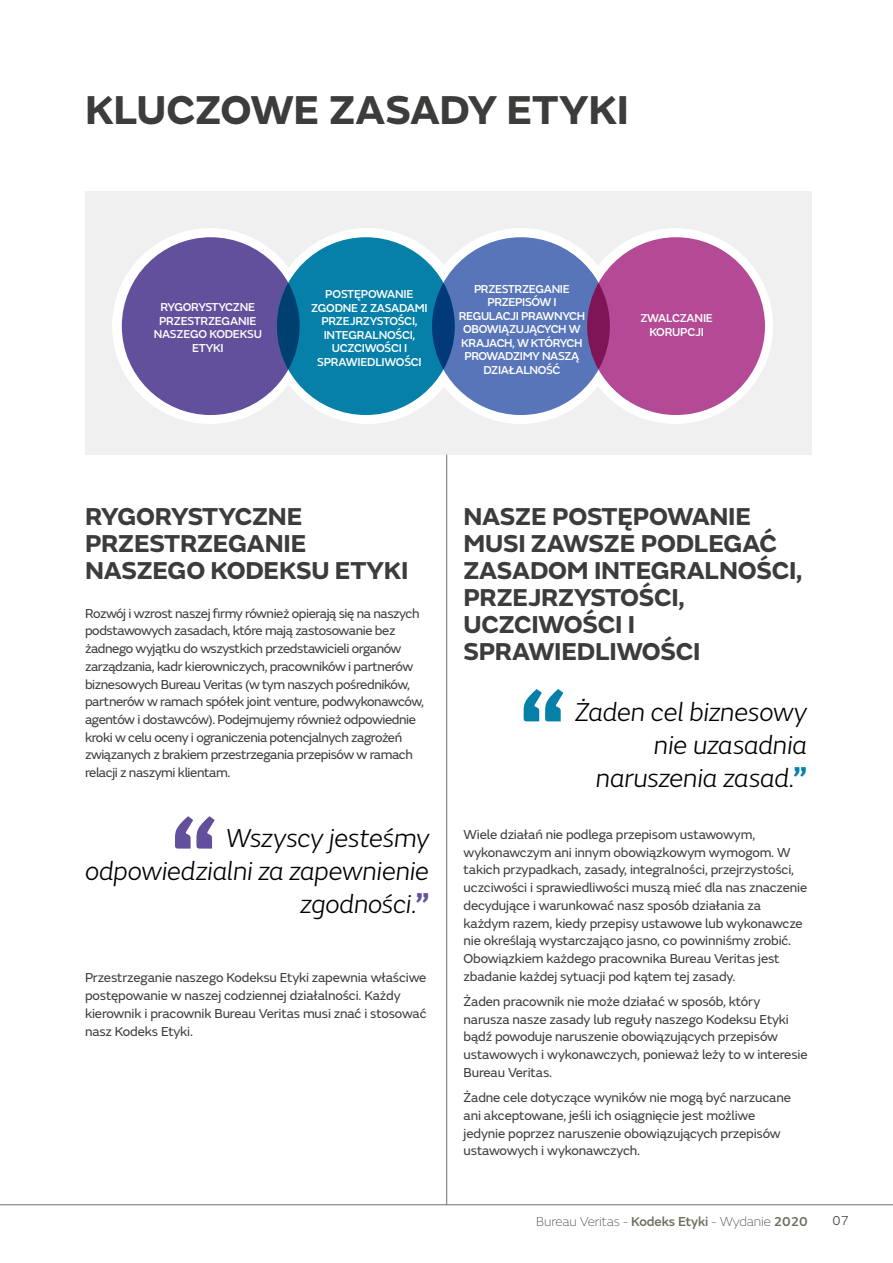
<style>
.page{position:relative;width:893px;height:1263px;background:#fff}
.page>*{position:absolute;margin:0;border:0;box-sizing:border-box;transform-origin:0 0}
.t1{font:700 101.25px "FS Emeric";color:#0680a9}
.t2{font:700 101.25px "FS Emeric";color:#63509c}
.t3{font:700 42px "FS Emeric";letter-spacing:-.005em;color:#3c3c3b}
.t4{font:italic 300 27px/33px "FS Emeric";letter-spacing:-.01em;color:#000;text-align:right}
.t5{font:700 25.5px/27px "FS Emeric";letter-spacing:-.01em;color:#3c3c3b}
.t6{font:13.5px/17.7px "FS Emeric";letter-spacing:-.01em;color:#3c3c3b}
.t7{font:13.5px/17.7px "FS Emeric";letter-spacing:-.03em;color:#3c3c3b}
.t8{font:100 13.5px "FS Emeric";letter-spacing:-.01em;color:#3c3c3b}
.t9{font:300 13.5px "FS Emeric";color:#3c3c3b}
.t10{font:500 12px/13.5px "FS Emeric";letter-spacing:-.03em;color:#fff;text-align:center}
.s1{font-weight:700;font-style:normal;font-size:30px;color:#63509c}
.s2{font-weight:700;font-style:normal;font-size:30px;color:#0680a9}
.s3{font-weight:500;color:#6f6d60}
</style>
<div class="page">
<div style="left:85px;top:191px;width:726px;height:264px;background:#f0f0f0"></div>
<hr style="left:0;top:1204px;width:893px;height:1px;background:#706f6f">
<hr style="left:446px;top:455px;width:1px;height:750px;background:#706f6f">
<div style="left:112px;top:228px;width:196px;height:196px;background:#fff;border-radius:50%"></div>
<div style="left:269px;top:228px;width:196px;height:196px;background:#fff;border-radius:50%"></div>
<div style="left:423px;top:228px;width:196px;height:196px;background:#fff;border-radius:50%"></div>
<div style="left:577px;top:228px;width:196px;height:196px;background:#fff;border-radius:50%"></div>
<div style="left:122px;top:237px;width:178px;height:178px;background:#63509c;border-radius:50%"></div>
<div style="left:432px;top:237px;width:178px;height:178px;background:#5775b8;border-radius:50%"></div>
<div style="left:277px;top:237px;width:178px;height:178px;background:#0680a9;border-radius:50%"></div>
<div style="left:587px;top:237px;width:178px;height:178px;background:#b44995;border-radius:50%"></div>
<svg style="left:587px;top:283px;width:23px;height:87px;background:#801f63"></svg>
<svg style="left:432px;top:283px;width:23px;height:87px;background:#084481"></svg>
<svg style="left:277px;top:283px;width:23px;height:87px;background:#064778"></svg>
<h2 class="t3" style="left:85px;top:77px;width:545px">KLUCZOWE ZASADY ETYKI</h2>
<p class="t10" style="left:154px;top:300px;width:110px">RYGORYSTYCZNE<br>PRZESTRZEGANIE<br>NASZEGO KODEKSU<br>ETYKI</p>
<p class="t10" style="left:311px;top:287px;width:118px">POSTĘPOWANIE<br>ZGODNE Z ZASADAMI<br>PRZEJRZYSTOŚCI,<br>INTEGRALNOŚCI,<br>UCZCIWOŚCI I<br>SPRAWIEDLIWOŚCI</p>
<p class="t10" style="left:459px;top:281px;width:128px">PRZESTRZEGANIE<br>PRZEPISÓW I<br>REGULACJI PRAWNYCH<br>OBOWIĄZUJĄCYCH W<br>KRAJACH, W KTÓRYCH<br>PROWADZIMY NASZĄ<br>DZIAŁALNOŚĆ</p>
<p class="t10" style="left:640px;top:311px;width:74px">ZWALCZANIE<br>KORUPCJI</p>
<h3 class="t5" style="left:85px;top:501px;width:325px">RYGORYSTYCZNE<br>PRZESTRZEGANIE<br>NASZEGO KODEKSU ETYKI</h3>
<p class="t7" style="left:85px;top:604px;width:340px">Rozwój i wzrost naszej firmy również opierają się na naszych podstawowych zasadach, które mają zastosowanie bez żadnego wyjątku do wszystkich przedstawicieli organów zarządzania, kadr kierowniczych, pracowników i partnerów biznesowych Bureau Veritas (w tym naszych pośredników, partnerów w ramach spółek joint venture, podwykonawców, agentów i dostawców). Podejmujemy również odpowiednie kroki w celu oceny i ograniczenia potencjalnych zagrożeń związanych z brakiem przestrzegania przepisów w ramach relacji z naszymi klientam.</p>
<h1 class="t2" style="left:172px;top:771px;width:47px">“</h1>
<h3 class="t4" style="left:85px;top:821px;width:346px">Wszyscy jesteśmy odpowiedzialni za zapewnienie zgodności.<span class="s1">”</span></h3>
<p class="t6" style="left:85px;top:968px;width:343px">Przestrzeganie naszego Kodeksu Etyki zapewnia właściwe postępowanie w naszej codziennej działalności. Każdy kierownik i pracownik Bureau Veritas musi znać i stosować nasz Kodeks Etyki.</p>
<h3 class="t5" style="left:463px;top:501px;width:340px">NASZE POSTĘPOWANIE<br>MUSI ZAWSZE PODLEGAĆ<br>ZASADOM INTEGRALNOŚCI,<br>PRZEJRZYSTOŚCI,<br>UCZCIWOŚCI I<br>SPRAWIEDLIWOŚCI</h3>
<h3 class="t4" style="left:575px;top:694px;width:234px">Żaden cel biznesowy nie uzasadnia naruszenia zasad.<span class="s2">”</span></h3>
<h1 class="t1" style="left:520px;top:644px;width:47px">“</h1>
<p class="t6" style="left:464px;top:825px;width:345px">Wiele działań nie podlega przepisom ustawowym, wykonawczym ani innym obowiązkowym wymogom. W takich przypadkach, zasady, integralności, przejrzystości, uczciwości i sprawiedliwości muszą mieć dla nas znaczenie decydujące i warunkować nasz sposób działania za każdym razem, kiedy przepisy ustawowe lub wykonawcze nie określają wystarczająco jasno, co powinniśmy zrobić.<br>Obowiązkiem każdego pracownika Bureau Veritas jest zbadanie każdej sytuacji pod kątem tej zasady.</p>
<p class="t6" style="left:464px;top:992px;width:345px">Żaden pracownik nie może działać w sposób, który narusza nasze zasady lub reguły naszego Kodeksu Etyki bądź powoduje naruszenie obowiązujących przepisów ustawowych i wykonawczych, ponieważ leży to w interesie Bureau Veritas.</p>
<p class="t6" style="left:464px;top:1088px;width:329px">Żadne cele dotyczące wyników nie mogą być narzucane ani akceptowane, jeśli ich osiągnięcie jest możliwe jedynie poprzez naruszenie obowiązujących przepisów ustawowych i wykonawczych.</p>
<p class="t8" style="left:536px;top:1212px;width:273px">Bureau Veritas - <span class="s3">Kodeks Etyki</span> - Wydanie <span class="s3">2020</span></p>
<p class="t9" style="left:833px;top:1211px;width:18px">07</p>
</div>
